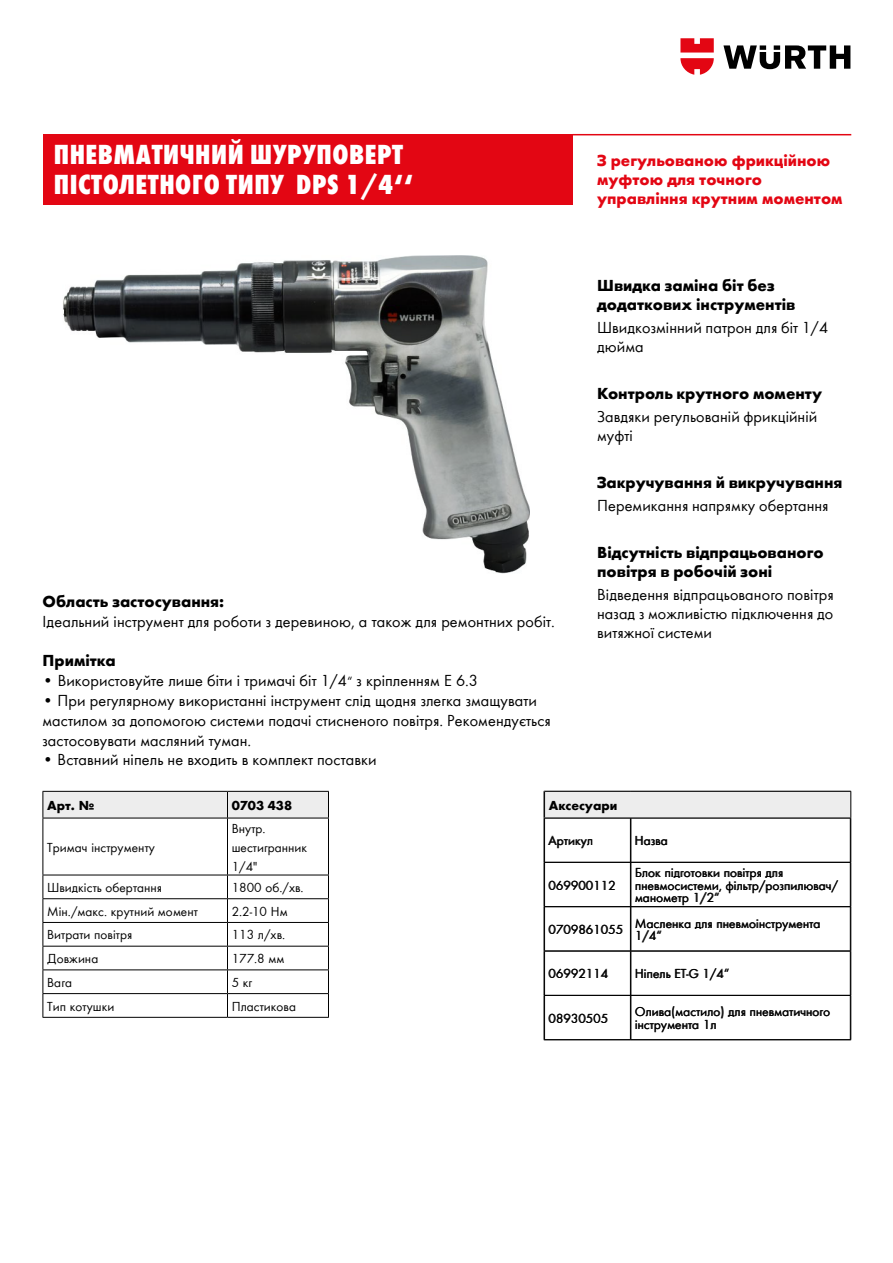
<style>
.page{position:relative;width:893px;height:1263px;background:#fff}
.page>*{position:absolute;margin:0;border:0;box-sizing:border-box;transform-origin:0 0}
.t1{font:800 condensed 28.5px/30px "Wuerth";letter-spacing:.02em;color:#fff}
.t2{font:16.5px/19px "Wuerth";color:#000}
.t3{font:700 16.5px/19px "Wuerth";color:#000}
.t4{font:700 16.5px/19px "Wuerth";color:#e30613}
.t5{font:13.5px/12.8px "Wuerth";color:#000}
.t6{font:700 13.5px "Wuerth";color:#000}
.s1{font-size:13.5px}
</style>
<div class="page">
<img style="left:63px;top:255px;width:467px;height:318px">
<div style="left:43px;top:134px;width:530px;height:70px;background:#e30613"></div>
<hr style="left:573px;top:134px;width:278px;height:1px;background:#e30613">
<svg style="left:43px;top:791px;width:286px;height:27px;background:#dfdfdf"></svg>
<hr style="left:43px;top:818px;width:184px;height:1px;background:#000">
<hr style="left:43px;top:818px;width:1px;height:57px;background:#000">
<hr style="left:227px;top:818px;width:102px;height:1px;background:#000">
<hr style="left:227px;top:818px;width:1px;height:57px;background:#000">
<hr style="left:328px;top:818px;width:1px;height:57px;background:#000">
<hr style="left:43px;top:875px;width:184px;height:1px;background:#000">
<hr style="left:227px;top:875px;width:102px;height:1px;background:#000">
<hr style="left:43px;top:898px;width:184px;height:1px;background:#000">
<hr style="left:227px;top:898px;width:102px;height:1px;background:#000">
<hr style="left:43px;top:922px;width:184px;height:1px;background:#000">
<hr style="left:227px;top:922px;width:102px;height:1px;background:#000">
<hr style="left:43px;top:946px;width:184px;height:1px;background:#000">
<hr style="left:227px;top:946px;width:102px;height:1px;background:#000">
<hr style="left:43px;top:969px;width:184px;height:1px;background:#000">
<hr style="left:227px;top:969px;width:102px;height:1px;background:#000">
<hr style="left:43px;top:993px;width:184px;height:1px;background:#000">
<svg style="left:43px;top:875px;width:1px;height:142px"></svg>
<hr style="left:227px;top:993px;width:102px;height:1px;background:#000">
<svg style="left:227px;top:875px;width:1px;height:142px"></svg>
<svg style="left:328px;top:875px;width:1px;height:142px"></svg>
<hr style="left:43px;top:1017px;width:184px;height:1px;background:#000">
<hr style="left:227px;top:1017px;width:102px;height:1px;background:#000">
<div style="left:28px;top:464px;width:182px;height:115px;background:#fff"></div>
<hr style="left:630px;top:818px;width:1px;height:44px;background:#000">
<hr style="left:630px;top:863px;width:1px;height:43px;background:#000">
<hr style="left:630px;top:907px;width:1px;height:44px;background:#000">
<hr style="left:630px;top:951px;width:1px;height:44px;background:#000">
<hr style="left:630px;top:996px;width:1px;height:43px;background:#000">
<div style="left:545px;top:791px;width:306px;height:27px;background:#ededed"></div>
<hr style="left:544px;top:791px;width:87px;height:1px;background:#000">
<svg style="left:544px;top:792px;width:1px;height:25px"></svg>
<hr style="left:631px;top:791px;width:220px;height:1px;background:#000">
<svg style="left:850px;top:792px;width:1px;height:25px"></svg>
<hr style="left:544px;top:817px;width:87px;height:1px;background:#000">
<hr style="left:544px;top:818px;width:1px;height:44px;background:#000">
<hr style="left:631px;top:817px;width:220px;height:1px;background:#000">
<hr style="left:631px;top:818px;width:1px;height:44px;background:#000">
<hr style="left:850px;top:818px;width:1px;height:44px;background:#000">
<hr style="left:544px;top:862px;width:87px;height:1px;background:#000">
<hr style="left:544px;top:863px;width:1px;height:43px;background:#000">
<hr style="left:631px;top:862px;width:220px;height:1px;background:#000">
<hr style="left:631px;top:863px;width:1px;height:43px;background:#000">
<hr style="left:850px;top:863px;width:1px;height:43px;background:#000">
<hr style="left:544px;top:906px;width:87px;height:1px;background:#000">
<hr style="left:544px;top:907px;width:1px;height:44px;background:#000">
<hr style="left:631px;top:906px;width:220px;height:1px;background:#000">
<hr style="left:631px;top:907px;width:1px;height:44px;background:#000">
<hr style="left:850px;top:907px;width:1px;height:44px;background:#000">
<hr style="left:544px;top:951px;width:87px;height:1px;background:#000">
<hr style="left:544px;top:951px;width:1px;height:44px;background:#000">
<hr style="left:631px;top:951px;width:220px;height:1px;background:#000">
<hr style="left:631px;top:951px;width:1px;height:44px;background:#000">
<hr style="left:850px;top:951px;width:1px;height:44px;background:#000">
<hr style="left:544px;top:995px;width:87px;height:1px;background:#000">
<hr style="left:544px;top:996px;width:1px;height:43px;background:#000">
<hr style="left:631px;top:995px;width:220px;height:1px;background:#000">
<hr style="left:631px;top:996px;width:1px;height:43px;background:#000">
<hr style="left:850px;top:996px;width:1px;height:43px;background:#000">
<hr style="left:544px;top:1039px;width:87px;height:1px;background:#000">
<hr style="left:631px;top:1039px;width:220px;height:1px;background:#000">
<svg style="left:723px;top:45px;width:127px;height:24px"></svg>
<svg style="left:680px;top:38px;width:34px;height:37px"></svg>
<h1 class="t1" style="left:54px;top:138px;width:361px">ПНЕВМАТИЧНИЙ ШУРУПОВЕРТ<br>ПІСТОЛЕТНОГО ТИПУ DPS 1/4‘‘</h1>
<p class="t4" style="left:597px;top:149px;width:247px">З регульованою фрикційною муфтою для точного управління крутним моментом</p>
<p class="t3" style="left:597px;top:275px;width:200px">Швидка заміна біт без додаткових інструментів</p>
<p class="t2" style="left:597px;top:317px;width:232px">Швидкозмінний патрон для біт 1/4 дюйма</p>
<p class="t3" style="left:597px;top:383px;width:226px">Контроль крутного моменту</p>
<p class="t2" style="left:597px;top:406px;width:222px">Завдяки регульованій фрикційній муфті</p>
<p class="t3" style="left:597px;top:472px;width:247px">Закручування й викручування</p>
<p class="t2" style="left:597px;top:495px;width:233px">Перемикання напрямку обертання</p>
<p class="t3" style="left:597px;top:542px;width:228px">Відсутність відпрацьованого повітря в робочій зоні</p>
<p class="t2" style="left:597px;top:584px;width:238px;text-align:justify">Відведення відпрацьованого повітря назад з можливістю підключення до витяжної системи</p>
<p class="t3" style="left:43px;top:591px;width:183px">Область застосування:</p>
<p class="t2" style="left:43px;top:611px;width:514px">Ідеальний інструмент для роботи з деревиною, а також для ремонтних робіт.</p>
<p class="t3" style="left:43px;top:650px;width:75px">Примітка</p>
<p class="t2" style="left:43px;top:670px;width:437px">• Використовуйте лише біти і тримачі біт 1/4<span class="s1">“</span> з кріпленням E 6.3</p>
<p class="t2" style="left:43px;top:690px;width:510px;line-height:19.8px">• При регулярному використанні інструмент слід щодня злегка змащувати мастилом за допомогою системи подачі стисненого повітря. Рекомендується застосовувати масляний туман.</p>
<p class="t2" style="left:43px;top:750px;width:336px">• Вставний ніпель не входить в комплект поставки</p>
<p class="t6" style="left:47px;top:795px;width:48px">Арт. №</p>
<p class="t6" style="left:232px;top:795px;width:62px">0703 438</p>
<p class="t5" style="left:47px;top:840px;width:109px">Тримач інструменту</p>
<p class="t6" style="left:549px;top:795px;width:70px">Аксесуари</p>
<p class="t5" style="left:549px;top:834px;width:46px">Артикул</p>
<p class="t5" style="left:635px;top:834px;width:35px">Назва</p>
<p class="t5" style="left:549px;top:878px;width:69px">069900112</p>
<p class="t5" style="left:232px;top:818px;width:77px;line-height:19px">Внутр. шестигранник<br>1/4"</p>
<p class="t5" style="left:635px;top:865px;width:205px">Блок підготовки повітря для пневмосистеми, фільтр/розпилювач/ манометр 1/2“</p>
<p class="t5" style="left:47px;top:880px;width:116px">Швидкість обертання</p>
<p class="t5" style="left:232px;top:880px;width:73px">1800 об./хв.</p>
<p class="t5" style="left:47px;top:904px;width:152px">Мін./макс. крутний момент</p>
<p class="t5" style="left:232px;top:904px;width:58px">2.2-10 Нм</p>
<p class="t5" style="left:47px;top:928px;width:87px">Витрати повітря</p>
<p class="t5" style="left:232px;top:928px;width:55px">113 л/хв.</p>
<p class="t5" style="left:47px;top:952px;width:53px">Довжина</p>
<p class="t5" style="left:232px;top:952px;width:54px">177.8 мм</p>
<p class="t5" style="left:47px;top:975px;width:27px">Вага</p>
<p class="t5" style="left:232px;top:975px;width:22px">5 кг</p>
<p class="t5" style="left:47px;top:999px;width:69px">Тип котушки</p>
<p class="t5" style="left:232px;top:999px;width:66px">Пластикова</p>
<p class="t5" style="left:549px;top:922px;width:76px">0709861055</p>
<p class="t5" style="left:635px;top:916px;width:187px">Масленка для пневмоінструмента<br>1/4“</p>
<p class="t5" style="left:549px;top:967px;width:61px">06992114</p>
<p class="t5" style="left:635px;top:967px;width:96px">Ніпель ET-G 1/4“</p>
<p class="t5" style="left:549px;top:1011px;width:61px">08930505</p>
<p class="t5" style="left:635px;top:1005px;width:197px">Олива(мастило) для пневматичного iнструмента 1л</p>
</div>
